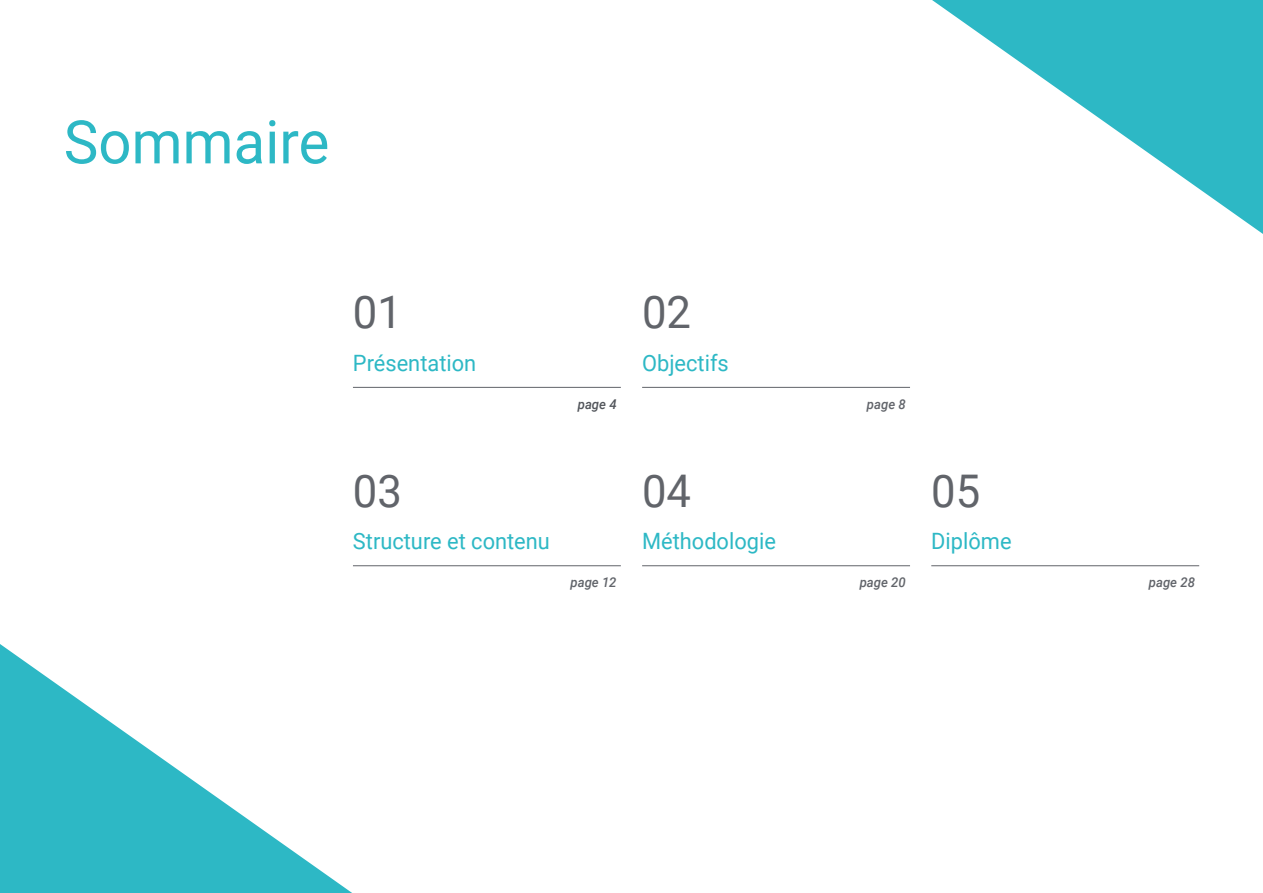
<style>
.page{position:relative;width:1263px;height:893px;background:#fff}
.page>*{position:absolute;margin:0;border:0;box-sizing:border-box;transform-origin:0 0}
.t1{font:60px "Roboto";color:#2db8c5}
.t2{font:45px "Roboto";color:#61646a}
.t3{font:22.5px "Roboto";color:#2db8c5}
.t4{font:italic 500 13.5px "Roboto";color:#61646a}
.t5{font:italic 500 13.5px "Roboto";color:#52555b}
</style>
<div class="page">
<hr style="left:353px;top:387px;width:268px;height:1px;background:#61646a">
<hr style="left:931px;top:565px;width:268px;height:1px;background:#61646a">
<hr style="left:642px;top:387px;width:268px;height:1px;background:#61646a">
<hr style="left:353px;top:565px;width:268px;height:1px;background:#61646a">
<hr style="left:642px;top:565px;width:268px;height:1px;background:#61646a">
<svg style="left:0;top:644px;width:352px;height:249px"></svg>
<svg style="left:932px;top:0;width:331px;height:234px"></svg>
<h1 class="t1" style="left:64px;top:100px;width:267px">Sommaire</h1>
<h2 class="t2" style="left:353px;top:281px;width:51px">01</h2>
<h2 class="t2" style="left:642px;top:281px;width:51px">02</h2>
<p class="t3" style="left:353px;top:347px;width:125px">Présentation</p>
<p class="t3" style="left:642px;top:347px;width:88px">Objectifs</p>
<p class="t5" style="left:578px;top:394px;width:40px">page 4</p>
<h2 class="t2" style="left:353px;top:459px;width:51px">03</h2>
<h2 class="t2" style="left:642px;top:459px;width:51px">04</h2>
<p class="t4" style="left:867px;top:394px;width:40px">page 8</p>
<h2 class="t2" style="left:931px;top:459px;width:51px">05</h2>
<p class="t3" style="left:353px;top:525px;width:198px">Structure et contenu</p>
<p class="t3" style="left:642px;top:525px;width:135px">Méthodologie</p>
<p class="t3" style="left:931px;top:525px;width:82px">Diplôme</p>
<p class="t4" style="left:570px;top:573px;width:48px">page 12</p>
<p class="t4" style="left:860px;top:573px;width:48px">page 20</p>
<p class="t4" style="left:1149px;top:573px;width:48px">page 28</p>
</div>
